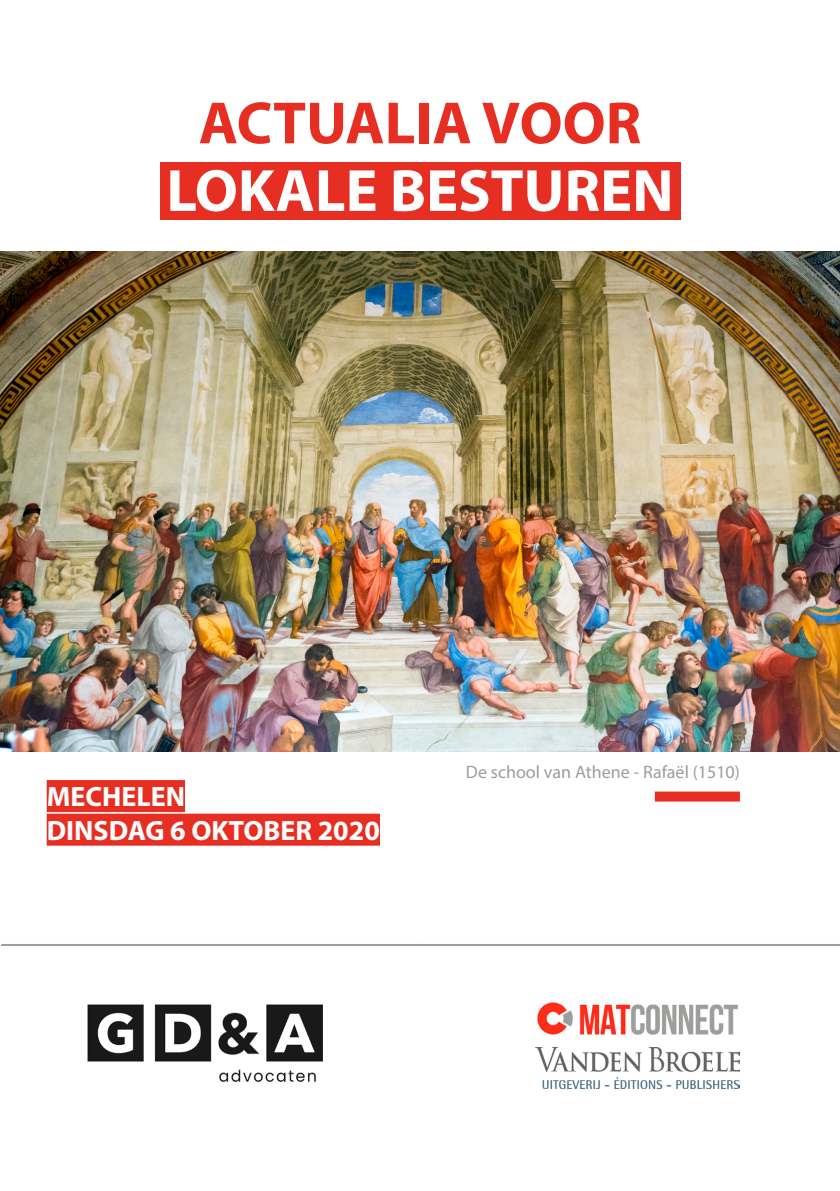
<style>
.page{position:relative;width:840px;height:1191px;background:#fff}
.page>*{position:absolute;margin:0;border:0;box-sizing:border-box;transform-origin:0 0}
.t1{font:700 60px "Myriad Pro";color:#fff}
.t2{font:700 60px "Myriad Pro";color:#e62f22}
.t3{font:700 28px/33.6px "Myriad Pro";color:#fff}
.t4{font:18px "Myriad Pro";color:#9c9e9b}
</style>
<div class="page">
<div style="left:160px;top:162px;width:520px;height:57px;background:#e62f22"></div>
<img style="left:0;top:252px;width:395px;height:500px">
<div style="left:47px;top:780px;width:138px;height:32px;background:#e62f22"></div>
<div style="left:47px;top:813px;width:333px;height:32px;background:#e62f22"></div>
<img style="left:87px;top:1004px;width:235px;height:77px">
<hr style="left:1px;top:944px;width:420px;height:2px;background:#9c9e9b">
<img style="left:536px;top:1000px;width:202px;height:35px">
<div style="left:654px;top:791px;width:85px;height:10px;background:#e62f22"></div>
<img style="left:535px;top:1047px;width:204px;height:41px">
<hr style="left:420px;top:944px;width:419px;height:2px;background:#9c9e9b">
<img style="left:395px;top:252px;width:444px;height:500px">
<h1 class="t2" style="left:198px;top:84px;width:444px">ACTUALIA VOOR</h1>
<h1 class="t1" style="left:166px;top:151px;width:508px">LOKALE BESTUREN</h1>
<h2 class="t3" style="left:47px;top:779px;width:334px">MECHELEN<br>DINSDAG 6 OKTOBER 2020</h2>
<p class="t4" style="left:465px;top:761px;width:275px">De school van Athene - Rafaël (1510)</p>
</div>
